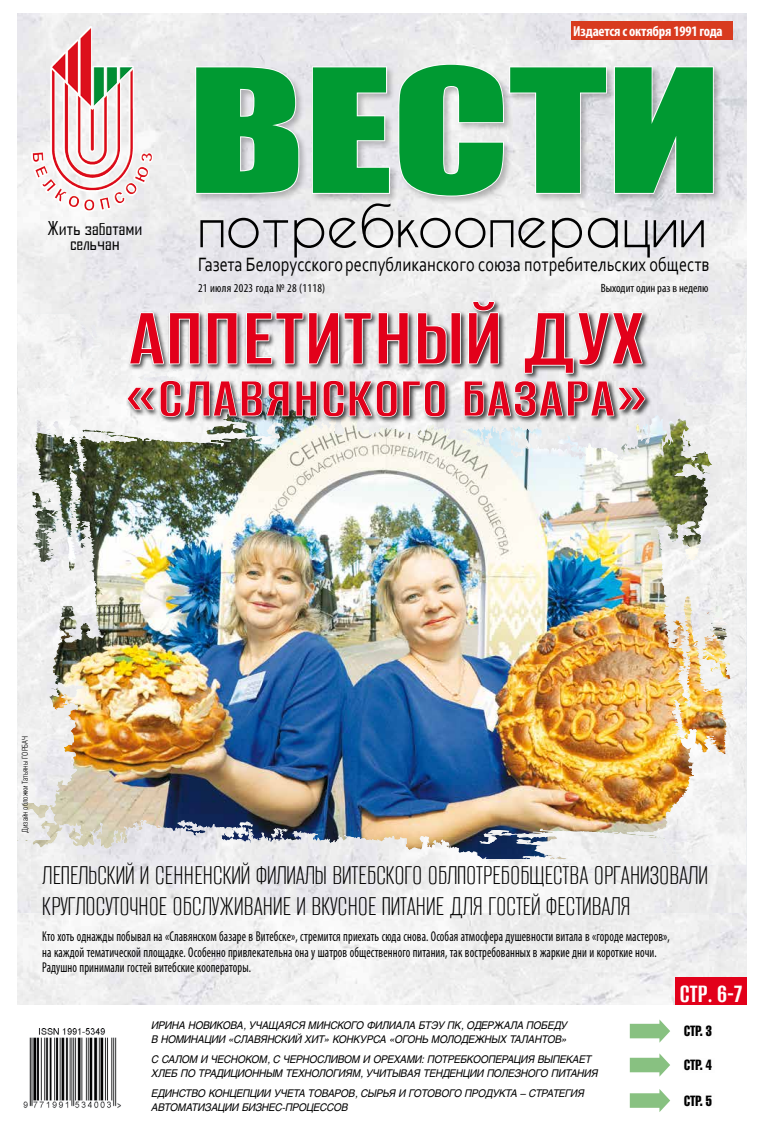
<style>
.page{position:relative;width:766px;height:1134px;background:#fff}
.page>*{position:absolute;margin:0;border:0;box-sizing:border-box;transform-origin:0 0}
.t1{font:158.7px "Impact";letter-spacing:-.005em;color:#009a32;scale:1.34 1}
.t2{font:600 85px "Alumni Sans";letter-spacing:.025em;color:#e2001a;scale:1.08 1}
.t3{font:600 57.7px "Alumni Sans";letter-spacing:.025em;color:#e2001a;scale:1.08 1}
.t4{font:56.3px "Caviar Dreams";letter-spacing:-.005em;color:#000}
.t5{font:300 30.2px/31px "Alumni Sans";letter-spacing:-.01em;color:#000;scale:.83 1}
.t6{font:700 27.7px "Alumni Sans";color:#fff;scale:.9 1}
.t7{font:20.2px "Corbel";letter-spacing:.005em;color:#000;scale:.8 1}
.t8{font:18.3px/15.1px "Agency FB Cyrillic";color:#000;text-align:center}
.t9{font:700 condensed 14.6px "Myriad Pro";letter-spacing:-.015em;color:#fff}
.t10{font:14.6px "AG Letterica CO Mpr";letter-spacing:-.01em;color:#000;scale:.9 1}
.t11{font:condensed 14.3px/15.1px "Myriad Pro";letter-spacing:.01em;color:#000;scale:.83 1}
.t12{font:condensed 12px "Myriad Pro";letter-spacing:.025em;color:#000}
.t13{font:condensed 12px "Myriad Pro";color:#000}
.t14{font:italic 10.5px/13.5px "Helios";letter-spacing:-.02em;color:#000;scale:.94 1}
.t15{font:300 8px "Helios Cond";color:#000}
</style>
<div class="page">
<img style="left:17px;top:14px;width:729px;height:991px">
<img style="left:104px;top:461px;width:549px;height:358px">
<img style="left:104px;top:443px;width:549px;height:18px">
<img style="left:104px;top:315px;width:549px;height:128px">
<svg style="left:17px;top:819px;width:729px;height:94px;fill:#ececed"></svg>
<img style="left:175px;top:820px;width:31px;height:17px">
<img style="left:70px;top:314px;width:34px;height:526px">
<img style="left:17px;top:314px;width:53px;height:526px">
<svg style="left:629px;top:1019px;width:41px;height:24px"></svg>
<svg style="left:629px;top:1053px;width:41px;height:24px"></svg>
<svg style="left:629px;top:1089px;width:41px;height:23px"></svg>
<img style="left:23px;top:1029px;width:98px;height:79px">
<div style="left:675px;top:977px;width:71px;height:28px;background:#e2001a"></div>
<div style="left:193px;top:62px;width:530px;height:144px;background:#000;opacity:.25"></div>
<svg style="left:194px;top:65px;width:106px;height:130px;background:#bcbcbf"></svg>
<svg style="left:311px;top:65px;width:80px;height:130px;background:#c2c2c5"></svg>
<svg style="left:397px;top:63px;width:317px;height:135px;background:#c5c4c7"></svg>
<div style="left:571px;top:21px;width:161px;height:19px;background:#d83b1f"></div>
<svg style="left:32px;top:26px;width:121px;height:186px;fill:#eee"></svg>
<img style="left:80px;top:27px;width:11px;height:79px">
<img style="left:653px;top:315px;width:93px;height:550px">
<img style="left:699px;top:315px;width:42px;height:55px">
<div style="left:125px;top:299px;width:527px;height:125px;background:#000;opacity:.75"></div>
<svg style="left:126px;top:300px;width:520px;height:118px"></svg>
<h3 class="t9" style="left:573px;top:22px;width:151px">Издается с октября 1991 года</h3>
<h3 class="t8" style="left:48px;top:220px;width:96px">Жить заботами сельчан</h3>
<h1 class="t1" style="left:187px;top:8px;width:400px">ВЕСТИ</h1>
<h3 class="t4" style="left:197px;top:192px;width:510px">потребкооперации</h3>
<h3 class="t7" style="left:198px;top:252px;width:640px">Газета Белорусского республиканского союза потребительских обществ</h3>
<p class="t12" style="left:198px;top:280px;width:129px">21 июля 2023 года № 28 (1118)</p>
<p class="t13" style="left:600px;top:280px;width:109px">Выходит один раз в неделю</p>
<h2 class="t2" style="left:129px;top:288px;width:477px">АППЕТИТНЫЙ ДУХ</h2>
<h3 class="t3" style="left:125px;top:365px;width:485px">«СЛАВЯНСКОГО БАЗАРА»</h3>
<p class="t15" style="left:21px;top:833px;width:98px;rotate:-90deg">Дизайн обложки Татьяны ГОРБАЧ</p>
<h3 class="t5" style="left:42px;top:860px;width:803px">ЛЕПЕЛЬСКИЙ И СЕННЕНСКИЙ ФИЛИАЛЫ ВИТЕБСКОГО ОБЛПОТРЕБОБЩЕСТВА ОРГАНИЗОВАЛИ<br>КРУГЛОСУТОЧНОЕ ОБСЛУЖИВАНИЕ И ВКУСНОЕ ПИТАНИЕ ДЛЯ ГОСТЕЙ ФЕСТИВАЛЯ</h3>
<p class="t11" style="left:42px;top:929px;width:757px">Кто хоть однажды побывал на «Славянском базаре в Витебске», стремится приехать сюда снова. Особая атмосфера душевности витала в «городе мастеров», на каждой тематической площадке. Особенно привлекательна она у шатров общественного питания, так востребованных в жаркие дни и короткие ночи.<br>Радушно принимали гостей витебские кооператоры.</p>
<p class="t14" style="left:151px;top:1018px;width:444px">ИРИНА НОВИКОВА, УЧАЩАЯСЯ МИНСКОГО ФИЛИАЛА БТЭУ ПК, ОДЕРЖАЛА ПОБЕДУ<br>В НОМИНАЦИИ «СЛАВЯНСКИЙ ХИТ» КОНКУРСА «ОГОНЬ МОЛОДЕЖНЫХ ТАЛАНТОВ»</p>
<p class="t14" style="left:151px;top:1053px;width:476px">С САЛОМ И ЧЕСНОКОМ, С ЧЕРНОСЛИВОМ И ОРЕХАМИ: ПОТРЕБКООПЕРАЦИЯ ВЫПЕКАЕТ<br>ХЛЕБ ПО ТРАДИЦИОННЫМ ТЕХНОЛОГИЯМ, УЧИТЫВАЯ ТЕНДЕНЦИИ ПОЛЕЗНОГО ПИТАНИЯ</p>
<p class="t14" style="left:151px;top:1087px;width:462px">ЕДИНСТВО КОНЦЕПЦИИ УЧЕТА ТОВАРОВ, СЫРЬЯ И ГОТОВОГО ПРОДУКТА – СТРАТЕГИЯ<br>АВТОМАТИЗАЦИИ БИЗНЕС-ПРОЦЕССОВ</p>
<h3 class="t6" style="left:679px;top:977px;width:71px">СТР. 6-7</h3>
<h3 class="t10" style="left:684px;top:1023px;width:32px">СТР. 3</h3>
<h3 class="t10" style="left:684px;top:1057px;width:32px">СТР. 4</h3>
<h3 class="t10" style="left:684px;top:1093px;width:32px">СТР. 5</h3>
</div>
